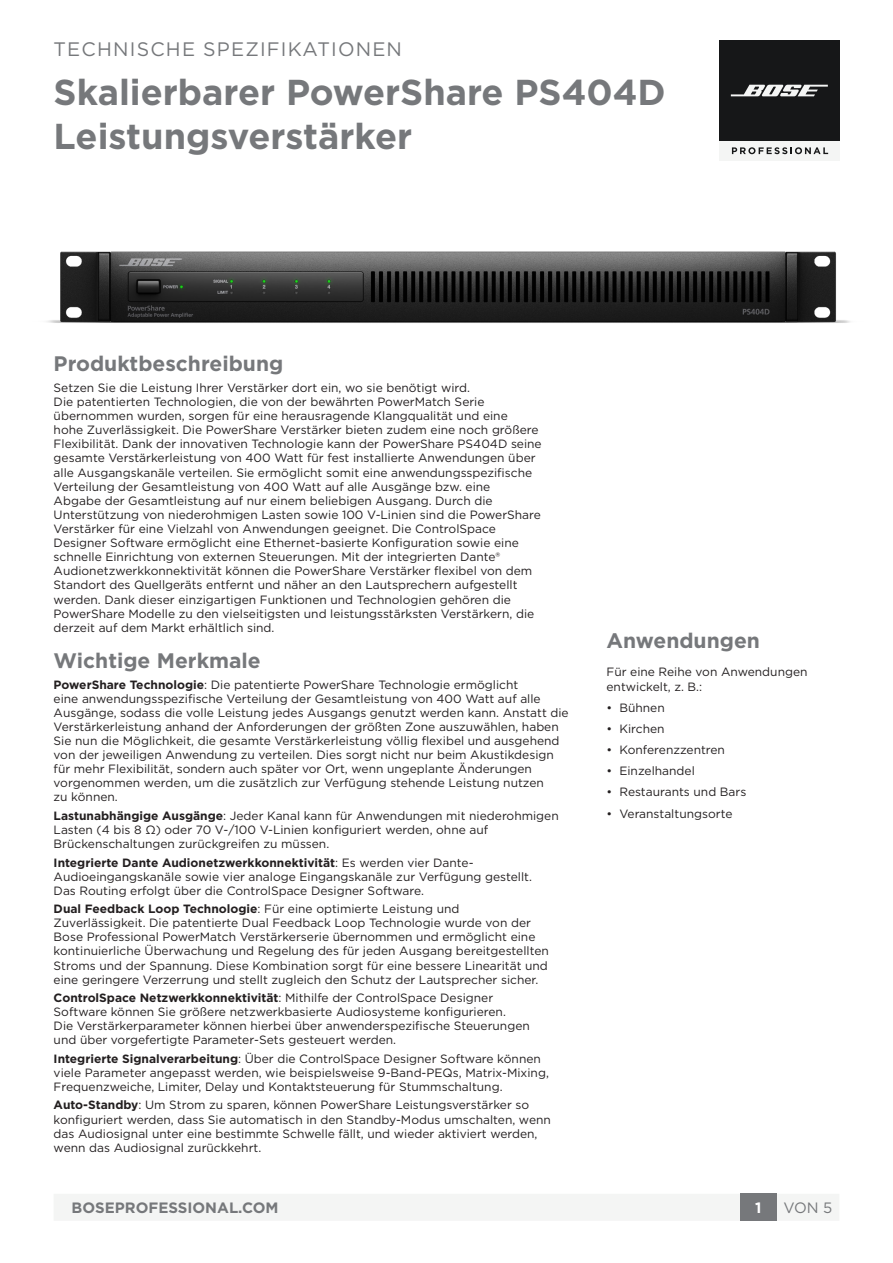
<style>
.page{position:relative;width:893px;height:1263px;background:#fff}
.page>*{position:absolute;margin:0;border:0;box-sizing:border-box;transform-origin:0 0}
.t1{font:700 36px "Gotham";color:#76787b}
.Text_Headers{font:700 21px "Gotham";color:#76787b}
.t2{font:19.5px "Gotham";letter-spacing:.06em;color:#76787b}
.t3{font:700 15px "Gotham";color:#76787b}
.t4{font:15px "Gotham";color:#76787b}
.t5{font:700 15px "Gotham";color:#fff}
.Text_Plain_Bulleted{font:12px/14.1px "Gotham";color:#231f20}
.Text_Plain{font:12px/14.1px "Gotham";color:#231f20}
.Text_Headers-2{font:12px/14.4px "Gotham";color:#231f20}
.s1{font-weight:700}
</style>
<div class="page">
<img style="left:47px;top:251px;width:803px;height:72px">
<div style="left:54px;top:1193px;width:785px;height:27px;background:#f4f5f4"></div>
<div style="left:739px;top:1193px;width:37px;height:27px;background:#76787b"></div>
<div style="left:718px;top:40px;width:121px;height:120px;background:#161718"></div>
<div style="left:718px;top:141px;width:121px;height:19px;background:#f4f5f4"></div>
<svg style="left:731px;top:147px;width:96px;height:7px"></svg>
<svg style="left:730px;top:85px;width:97px;height:11px"></svg>
<p class="t2" style="left:54px;top:36px;width:350px">TECHNISCHE SPEZIFIKATIONEN</p>
<p class="t1" style="left:54px;top:69px;width:613px">Skalierbarer PowerShare PS404D</p>
<p class="t1" style="left:54px;top:112px;width:360px">Leistungsverstärker</p>
<p class="Text_Headers" style="left:54px;top:350px;width:231px">Produktbeschreibung</p>
<p class="Text_Plain" style="left:54px;top:380px;width:489px">Setzen Sie die Leistung Ihrer Verstärker dort ein, wo sie benötigt wird.<br>Die patentierten Technologien, die von der bewährten PowerMatch Serie übernommen wurden, sorgen für eine herausragende Klangqualität und eine<br>hohe Zuverlässigkeit. Die PowerShare Verstärker bieten zudem eine noch größere Flexibilität. Dank der innovativen Technologie kann der PowerShare PS404D seine gesamte Verstärkerleistung von 400 Watt für fest installierte Anwendungen über alle Ausgangskanäle verteilen. Sie ermöglicht somit eine anwendungsspezifische Verteilung der Gesamtleistung von 400 Watt auf alle Ausgänge bzw. eine<br>Abgabe der Gesamtleistung auf nur einem beliebigen Ausgang. Durch die Unterstützung von niederohmigen Lasten sowie 100 V-Linien sind die PowerShare Verstärker für eine Vielzahl von Anwendungen geeignet. Die ControlSpace Designer Software ermöglicht eine Ethernet-basierte Konfiguration sowie eine schnelle Einrichtung von externen Steuerungen. Mit der integrierten Dante® Audionetzwerkkonnektivität können die PowerShare Verstärker flexibel von dem Standort des Quellgeräts entfernt und näher an den Lautsprechern aufgestellt werden. Dank dieser einzigartigen Funktionen und Technologien gehören die PowerShare Modelle zu den vielseitigsten und leistungsstärksten Verstärkern, die derzeit auf dem Markt erhältlich sind.</p>
<p class="Text_Headers" style="left:54px;top:646px;width:208px">Wichtige Merkmale</p>
<p class="Text_Plain_Bulleted" style="left:54px;top:677px;width:516px"><span class="s1">PowerShare Technologie</span>: Die patentierte PowerShare Technologie ermöglicht<br>eine anwendungsspezifische Verteilung der Gesamtleistung von 400 Watt auf alle Ausgänge, sodass die volle Leistung jedes Ausgangs genutzt werden kann. Anstatt die Verstärkerleistung anhand der Anforderungen der größten Zone auszuwählen, haben Sie nun die Möglichkeit, die gesamte Verstärkerleistung völlig flexibel und ausgehend von der jeweiligen Anwendung zu verteilen. Dies sorgt nicht nur beim Akustikdesign für mehr Flexibilität, sondern auch später vor Ort, wenn ungeplante Änderungen vorgenommen werden, um die zusätzlich zur Verfügung stehende Leistung nutzen<br>zu können.</p>
<p class="Text_Plain_Bulleted" style="left:54px;top:808px;width:506px"><span class="s1">Lastunabhängige Ausgänge</span>: Jeder Kanal kann für Anwendungen mit niederohmigen<br>Lasten (4 bis 8 Ω) oder 70 V-/100 V-Linien konfiguriert werden, ohne auf<br>Brückenschaltungen zurückgreifen zu müssen.</p>
<p class="Text_Plain_Bulleted" style="left:54px;top:855px;width:479px"><span class="s1">Integrierte Dante Audionetzwerkkonnektivität</span>: Es werden vier Dante-<br>Audioeingangskanäle sowie vier analoge Eingangskanäle zur Verfügung gestellt.<br>Das Routing erfolgt über die ControlSpace Designer Software.</p>
<p class="Text_Plain_Bulleted" style="left:54px;top:901px;width:496px"><span class="s1">Dual Feedback Loop Technologie</span>: Für eine optimierte Leistung und Zuverlässigkeit. Die patentierte Dual Feedback Loop Technologie wurde von der Bose Professional PowerMatch Verstärkerserie übernommen und ermöglicht eine kontinuierliche Überwachung und Regelung des für jeden Ausgang bereitgestellten Stroms und der Spannung. Diese Kombination sorgt für eine bessere Linearität und eine geringere Verzerrung und stellt zugleich den Schutz der Lautsprecher sicher.</p>
<p class="Text_Plain_Bulleted" style="left:54px;top:990px;width:477px"><span class="s1">ControlSpace Netzwerkkonnektivität</span>: Mithilfe der ControlSpace Designer Software können Sie größere netzwerkbasierte Audiosysteme konfigurieren.<br>Die Verstärkerparameter können hierbei über anwenderspezifische Steuerungen und über vorgefertigte Parameter-Sets gesteuert werden.</p>
<p class="Text_Plain_Bulleted" style="left:54px;top:1051px;width:496px"><span class="s1">Integrierte Signalverarbeitung</span>: Über die ControlSpace Designer Software können viele Parameter angepasst werden, wie beispielsweise 9-Band-PEQs, Matrix-Mixing,<br>Frequenzweiche, Limiter, Delay und Kontaktsteuerung für Stummschaltung.</p>
<p class="Text_Plain_Bulleted" style="left:54px;top:1098px;width:498px"><span class="s1">Auto-Standby</span>: Um Strom zu sparen, können PowerShare Leistungsverstärker so konfiguriert werden, dass Sie automatisch in den Standby-Modus umschalten, wenn das Audiosignal unter eine bestimmte Schwelle fällt, und wieder aktiviert werden, wenn das Audiosignal zurückkehrt.</p>
<p class="Text_Headers" style="left:606px;top:627px;width:155px">Anwendungen</p>
<p class="Text_Headers-2" style="left:606px;top:664px;width:202px">Für eine Reihe von Anwendungen entwickelt, z. B.:</p>
<p class="Text_Plain_Bulleted" style="left:606px;top:700px;width:60px">• Bühnen</p>
<p class="Text_Plain_Bulleted" style="left:606px;top:721px;width:60px">• Kirchen</p>
<p class="Text_Plain_Bulleted" style="left:606px;top:742px;width:120px">• Konferenzzentren</p>
<p class="Text_Plain_Bulleted" style="left:606px;top:763px;width:90px">• Einzelhandel</p>
<p class="Text_Plain_Bulleted" style="left:606px;top:785px;width:141px">• Restaurants und Bars</p>
<p class="Text_Plain_Bulleted" style="left:606px;top:806px;width:127px">• Veranstaltungsorte</p>
<p class="t3" style="left:72px;top:1198px;width:208px">BOSEPROFESSIONAL.COM</p>
<p class="t5" style="left:754px;top:1198px;width:8px">1</p>
<p class="t4" style="left:783px;top:1198px;width:50px">VON 5</p>
</div>
